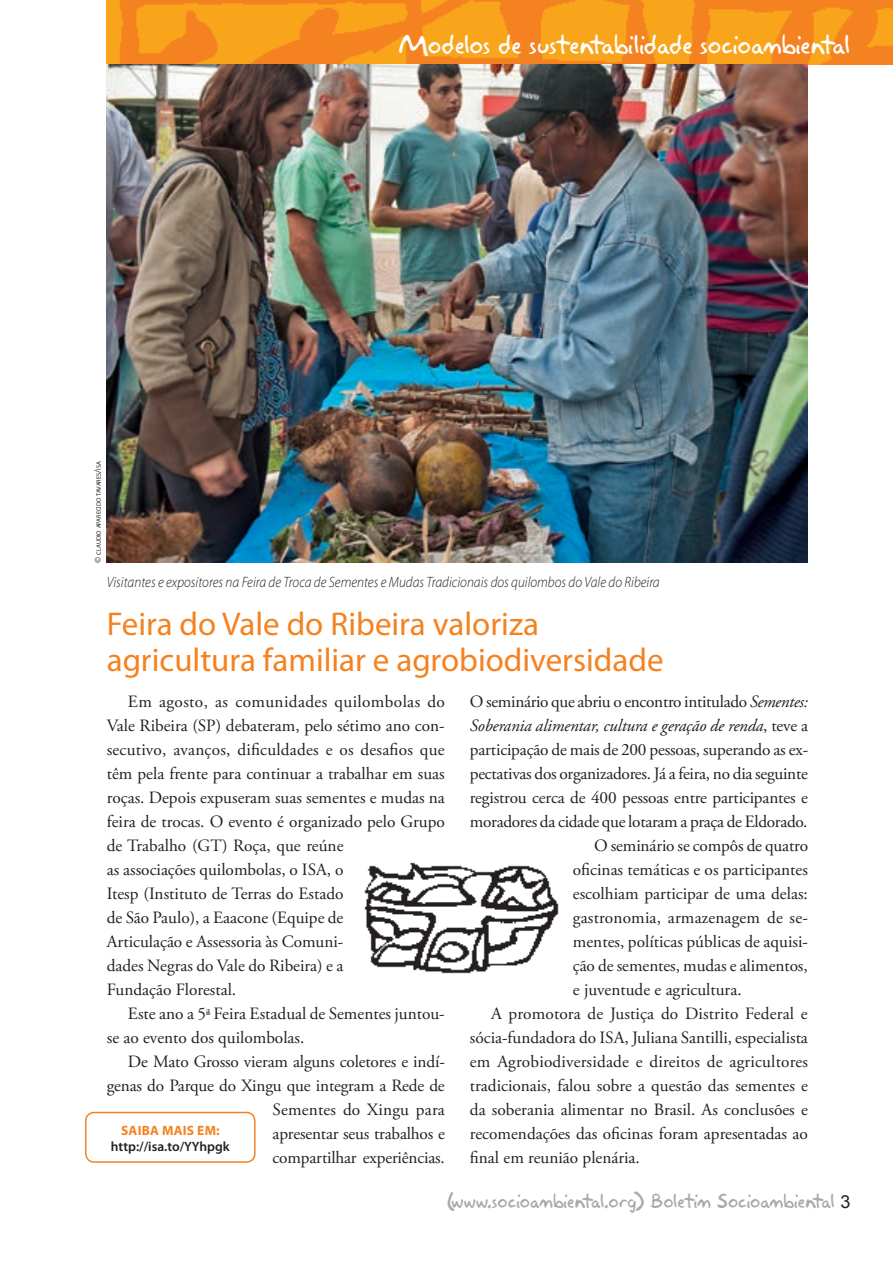
<style>
.page{position:relative;width:893px;height:1263px;background:#fff}
.page>*{position:absolute;margin:0;border:0;box-sizing:border-box;transform-origin:0 0}
.t1{font:33px/36px "Myriad Pro";color:#f58220}
.t2{font:24px "Akbar Plain";letter-spacing:-.03em;color:#fff}
.t3{font:18px "Akbar Plain";letter-spacing:-.035em;color:#a8a9ad}
.t4{font:17.25px/24px "Adobe Garamond Pro";color:#231f20}
.t5{font:italic 17.25px "Adobe Garamond Pro";letter-spacing:-.01em;color:#231f20}
.t6{font:17.25px "Adobe Garamond Pro";letter-spacing:-.02em;color:#231f20}
.t7{font:italic 300 15px "Myriad Pro";color:#231f20;scale:.9 1}
.t8{font:600 13.5px "Myriad Pro";color:#231f20}
.t9{font:700 13.5px "Myriad Pro";letter-spacing:.02em;color:#f58220}
.t10{font:6.3px "Myriad Pro";color:#231f20}
.s1{font-size:9px}
.s2{font-style:italic}
.s3{font-style:normal}
.s4{font-family:"Arial";color:#231f20}
</style>
<div class="page">
<img style="left:107px;top:0;width:786px;height:64px">
<img style="left:107px;top:64px;width:701px;height:499px">
<div style="left:85px;top:1112px;width:171px;height:51px;border:2px solid #f58220;border-radius:9px"></div>
<img style="left:364px;top:862px;width:195px;height:112px">
<p class="t10" style="left:95px;top:563px;width:103px;rotate:-90deg"><span class="s1">©</span> CLAUDIO APARECIDO TAVARES<span class="s1">/</span>ISA</p>
<h2 class="t2" style="left:399px;top:25px;width:453px">Modelos de sustentabilidade socioambiental</h2>
<p class="t7" style="left:107px;top:573px;width:616px">Visitantes e expositores na Feira de Troca de Sementes e Mudas Tradicionais dos quilombos do Vale do Ribeira</p>
<h1 class="t1" style="left:107px;top:606px;width:558px">Feira do Vale do Ribeira valoriza agricultura familiar e agrobiodiversidade</h1>
<p class="t4" style="left:107px;top:690px;width:340px;text-indent:21px">Em agosto, as comunidades quilombolas do Vale Ribeira (SP) debateram, pelo sétimo ano con&shy;secutivo, avanços, dificuldades e os desafios que têm pela frente para continuar a trabalhar em suas roças. Depois expuseram suas sementes e mudas na feira de trocas. O evento é organizado pelo Grupo de Trabalho (GT) Roça, que reúne<br>as associações quilombolas, o ISA, o<br>Itesp (Instituto de Terras do Estado<br>de São Paulo), a Eaacone (Equipe de<br>Articulação e Assessoria às Comuni-<br>dades Negras do Vale do Ribeira) e a<br>Fundação Florestal.</p>
<p class="t4" style="left:107px;top:1002px;width:340px;text-indent:21px">Este ano a 5<sup>a</sup> Feira Estadual de Sementes juntou&shy;se ao evento dos quilombolas.</p>
<p class="t4" style="left:107px;top:1050px;width:340px;text-align:right">De Mato Grosso vieram alguns coletores e indí&shy;genas do Parque do Xingu que integram a Rede de Sementes do Xingu para<br>apresentar seus trabalhos e<br>compartilhar experiências.</p>
<p class="t6" style="left:470px;top:691px;width:340px">O seminário que abriu o encontro intitulado <span class="s2">Sementes:</span></p>
<p class="t5" style="left:470px;top:715px;width:340px">Soberania alimentar, cultura e geração de renda<span class="s3">, teve a</span></p>
<p class="t4" style="left:470px;top:738px;width:340px">participação de mais de 200 pessoas, superando as ex-</p>
<p class="t4" style="left:470px;top:762px;width:339px">pectativas dos organizadores. Já a feira, no dia seguinte</p>
<p class="t4" style="left:470px;top:786px;width:339px">registrou cerca de 400 pessoas entre participantes e</p>
<p class="t4" style="left:470px;top:810px;width:339px">moradores da cidade que lotaram a praça de Eldorado.</p>
<p class="t4" style="left:594px;top:834px;width:215px">O seminário se compôs de quatro</p>
<p class="t4" style="left:573px;top:858px;width:237px">oficinas temáticas e os participantes</p>
<p class="t4" style="left:573px;top:882px;width:236px">escolhiam participar de uma delas:</p>
<p class="t4" style="left:573px;top:906px;width:236px">gastronomia, armazenagem de se-</p>
<p class="t4" style="left:573px;top:930px;width:237px">mentes, políticas públicas de aquisi-</p>
<p class="t4" style="left:573px;top:954px;width:236px">ção de sementes, mudas e alimentos,</p>
<p class="t4" style="left:573px;top:978px;width:170px">e juventude e agricultura.</p>
<p class="t4" style="left:491px;top:1002px;width:318px">A promotora de Justiça do Distrito Federal e</p>
<p class="t4" style="left:470px;top:1026px;width:339px">sócia-fundadora do ISA, Juliana Santilli, especialista</p>
<p class="t4" style="left:470px;top:1050px;width:340px">em Agrobiodiversidade e direitos de agricultores</p>
<p class="t4" style="left:470px;top:1074px;width:340px">tradicionais, falou sobre a questão das sementes e</p>
<p class="t4" style="left:470px;top:1098px;width:340px">da soberania alimentar no Brasil. As conclusões e</p>
<p class="t4" style="left:470px;top:1122px;width:340px">recomendações das oficinas foram apresentadas ao</p>
<p class="t4" style="left:470px;top:1146px;width:171px">final em reunião plenária.</p>
<p class="t9" style="left:121px;top:1121px;width:100px">SAIBA MAIS EM:</p>
<p class="t8" style="left:111px;top:1138px;width:120px">http://isa.to/YYhpgk</p>
<p class="t3" style="left:447px;top:1186px;width:405px">(www.socioambiental.org) Boletim Socioambiental <span class="s4">3</span></p>
</div>
